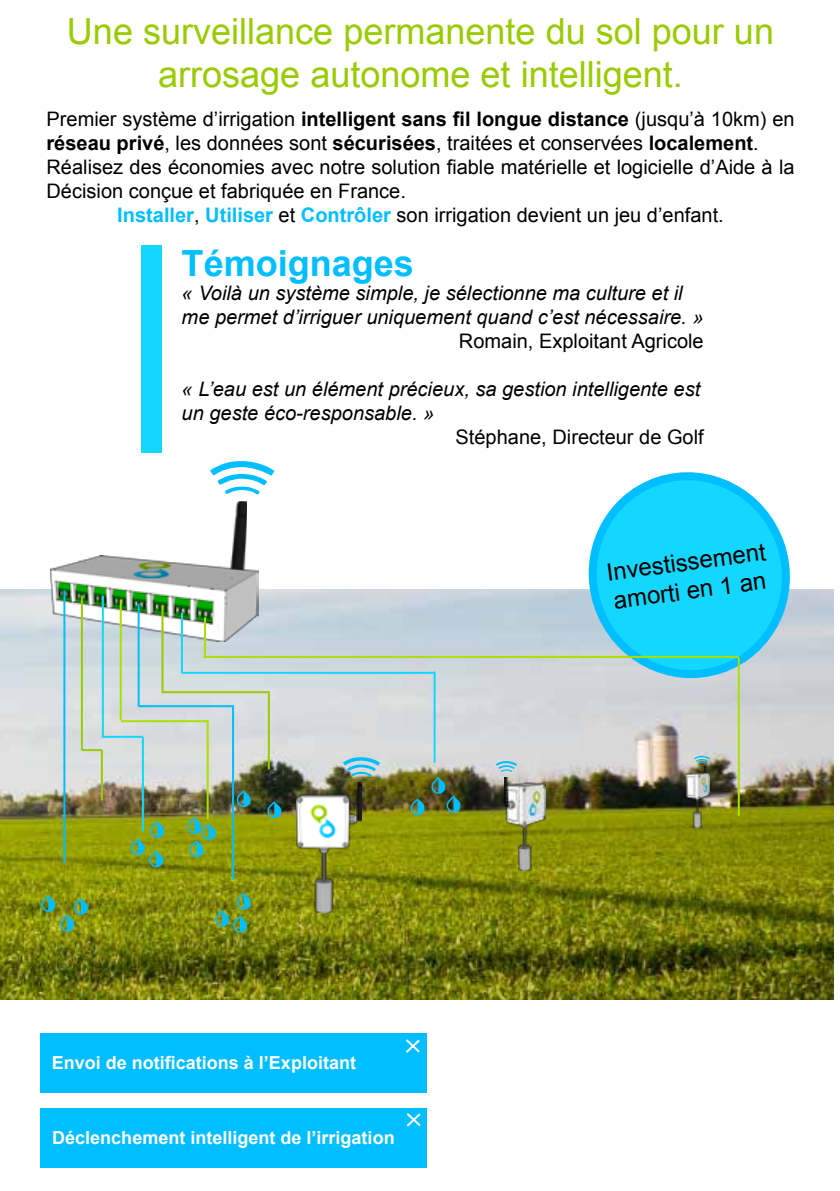
<style>
.page{position:relative;width:840px;height:1191px;background:#fff}
.page>*{position:absolute;margin:0;border:0;box-sizing:border-box;transform-origin:0 0}
.t1{font:36px/43.2px "Arial";color:#9acb00;text-align:center}
.t2{font:700 36px "Arial";color:#00beff}
.t3{font:24px/28.8px "Arial";color:#000}
.t4{font:20px "Arial";color:#000}
.t5{font:italic 20px/24px "Arial";color:#000}
.t6{font:700 18px "Arial";color:#fff}
.s1{font-weight:700}
.s2{font-weight:700;color:#00beff}
</style>
<div class="page">
<img style="left:0;top:590px;width:832px;height:409px">
<svg style="left:580px;top:472px;width:217px;height:214px;background:#4fd8f8"></svg>
<img style="left:231px;top:501px;width:16px;height:54px">
<img style="left:51px;top:555px;width:207px;height:86px">
<svg style="left:210px;top:461px;width:64px;height:33px"></svg>
<img style="left:504px;top:777px;width:41px;height:93px">
<svg style="left:495px;top:761px;width:22px;height:11px"></svg>
<img style="left:685px;top:766px;width:24px;height:61px">
<svg style="left:693px;top:756px;width:16px;height:8px"></svg>
<img style="left:296px;top:782px;width:65px;height:130px">
<svg style="left:343px;top:757px;width:37px;height:19px"></svg>
<svg style="left:41px;top:895px;width:48px;height:36px;background:#6e9a3b"></svg>
<svg style="left:130px;top:821px;width:35px;height:46px;background:#71a23a"></svg>
<svg style="left:186px;top:817px;width:31px;height:40px"></svg>
<svg style="left:409px;top:776px;width:52px;height:39px;background:#4f673c"></svg>
<svg style="left:236px;top:790px;width:16px;height:17px"></svg>
<svg style="left:266px;top:801px;width:16px;height:17px"></svg>
<hr style="left:63px;top:590px;width:2px;height:272px;background:#00beff">
<hr style="left:82px;top:749px;width:20px;height:2px;background:#9acb00">
<hr style="left:81px;top:595px;width:2px;height:155px;background:#9acb00">
<hr style="left:101px;top:750px;width:2px;height:50px;background:#9acb00">
<hr style="left:102px;top:595px;width:2px;height:142px;background:#14d7ff">
<hr style="left:102px;top:736px;width:41px;height:2px;background:#14d7ff">
<hr style="left:142px;top:737px;width:2px;height:94px;background:#14d7ff">
<hr style="left:137px;top:603px;width:2px;height:103px;background:#00beff">
<hr style="left:120px;top:599px;width:2px;height:121px;background:#abdf00">
<hr style="left:121px;top:720px;width:86px;height:2px;background:#abdf00">
<hr style="left:206px;top:720px;width:2px;height:99px;background:#abdf00">
<hr style="left:138px;top:705px;width:96px;height:2px;background:#00beff">
<hr style="left:232px;top:706px;width:2px;height:173px;background:#00beff">
<hr style="left:161px;top:605px;width:2px;height:88px;background:#9acb00">
<hr style="left:162px;top:691px;width:108px;height:2px;background:#9acb00">
<hr style="left:268px;top:693px;width:2px;height:76px;background:#9acb00">
<svg style="left:214px;top:892px;width:38px;height:40px;background:#679741"></svg>
<hr style="left:181px;top:612px;width:2px;height:61px;background:#14d7ff">
<hr style="left:183px;top:672px;width:251px;height:2px;background:#14d7ff">
<hr style="left:433px;top:671px;width:2px;height:92px;background:#14d7ff">
<hr style="left:203px;top:656px;width:535px;height:2px;background:#abdf00">
<hr style="left:737px;top:658px;width:2px;height:158px;background:#abdf00">
<hr style="left:204px;top:617px;width:2px;height:41px;background:#abdf00">
<div style="left:40px;top:1033px;width:386px;height:59px;background:#00beff"></div>
<div style="left:41px;top:1107px;width:386px;height:60px;background:#00beff"></div>
<svg style="left:406px;top:1113px;width:15px;height:14px"></svg>
<svg style="left:406px;top:1039px;width:14px;height:14px"></svg>
<div style="left:141px;top:246px;width:21px;height:207px;background:#14d7ff"></div>
<h1 class="t1" style="left:67px;top:10px;width:708px">Une surveillance permanente du sol pour un arrosage autonome et intelligent.</h1>
<p class="t4" style="left:46px;top:105px;width:749px">Premier système d’irrigation <span class="s1">intelligent sans fil longue distance</span> (jusqu’à 10km) en</p>
<p class="t4" style="left:46px;top:129px;width:713px"><span class="s1">réseau privé</span>, les données sont <span class="s1">sécurisées</span>, traitées et conservées <span class="s1">localement</span>.</p>
<p class="t4" style="left:46px;top:153px;width:749px">Réalisez des économies avec notre solution fiable matérielle et logicielle d’Aide à la</p>
<p class="t4" style="left:46px;top:177px;width:361px">Décision conçue et fabriquée en France.</p>
<p class="t4" style="left:117px;top:201px;width:607px"><span class="s2">Installer</span>, <span class="s2">Utiliser</span> et <span class="s2">Contrôler</span> son irrigation devient un jeu d’enfant.</p>
<h1 class="t2" style="left:181px;top:238px;width:234px">Témoignages</h1>
<p class="t5" style="left:181px;top:282px;width:523px">« Voilà un système simple, je sélectionne ma culture et il me permet d’irriguer uniquement quand c’est nécessaire. »</p>
<p class="t4" style="left:458px;top:327px;width:246px">Romain, Exploitant Agricole</p>
<p class="t5" style="left:181px;top:378px;width:520px">« L’eau est un élément précieux, sa gestion intelligente est un geste éco-responsable. »</p>
<p class="t4" style="left:455px;top:423px;width:249px">Stéphane, Directeur de Golf</p>
<p class="t6" style="left:52px;top:1050px;width:306px">Envoi de notifications à l’Exploitant</p>
<p class="t6" style="left:52px;top:1125px;width:344px">Déclenchement intelligent de l’irrigation</p>
<p class="t3" style="left:604px;top:557px;width:162px;rotate:-7deg">Investissement amorti en 1 an</p>
</div>
